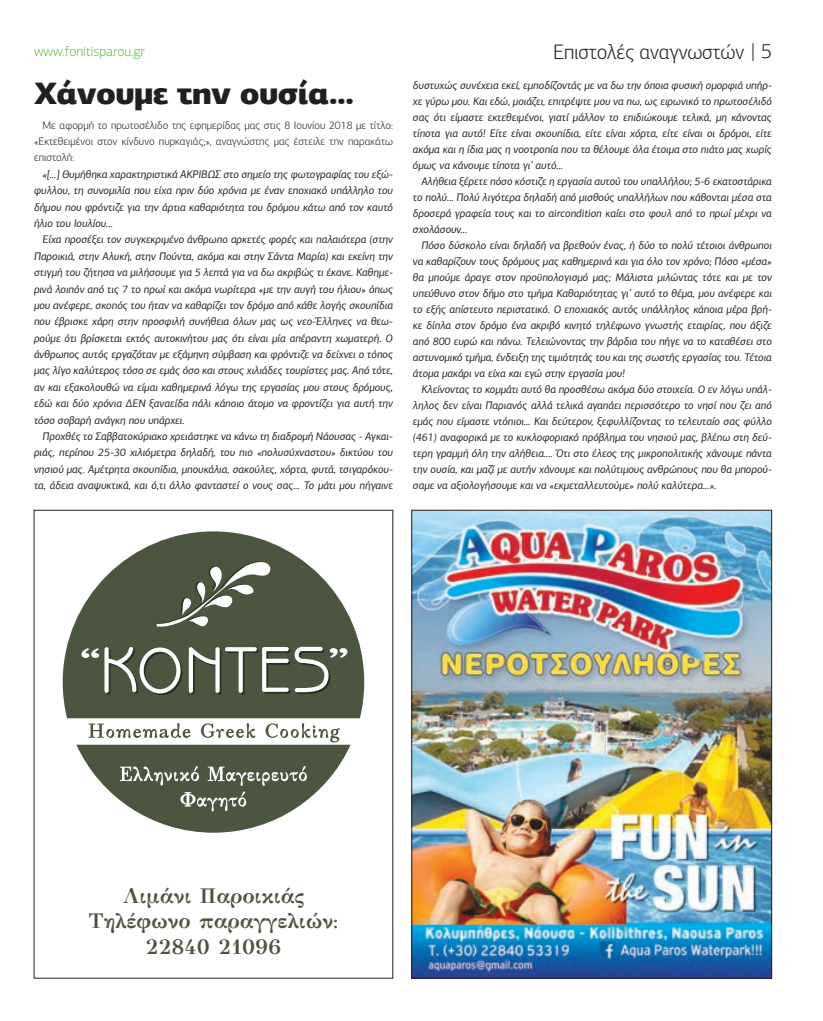
<style>
.page{position:relative;width:823px;height:1021px;background:#fff}
.page>*{position:absolute;margin:0;border:0;box-sizing:border-box;transform-origin:0 0}
.t1{font:900 31px "PF Agora Sans Pro";letter-spacing:-.02em;color:#231f20;scale:1.04 1}
.t2{font:700 21.1px/25.3px "GFS Didot";color:#4c553e;text-align:center}
.t3{font:300 21px "PF Agora Sans Pro";letter-spacing:-.01em;color:#231f20}
.t4{font:300 14px "PF Agora Sans Pro";letter-spacing:-.01em;color:#65bc47}
.t5{font:italic 11px/16px "PF Agora Sans Pro";color:#231f20;text-align:justify}
.t6{font:300 11px/16.4px "PF Agora Sans Pro";color:#231f20;text-align:justify}
</style>
<div class="page">
<svg style="left:62px;top:531px;width:303px;height:302px;fill:#4c553e"></svg>
<img style="left:413px;top:512px;width:356px;height:464px">
<p class="t4" style="left:34px;top:43px;width:112px">www.fonitisparou.gr</p>
<h3 class="t3" style="left:552px;top:39px;width:220px">Επιστολές αναγνωστών | 5</h3>
<h1 class="t1" style="left:34px;top:72px;width:309px">Χάνουμε την ουσία…</h1>
<p class="t6" style="left:34px;top:117px;width:360px;text-indent:9px">Με αφορμή το πρωτοσέλιδο της εφημερίδας μας στις 8 Ιουνίου 2018 με τίτλο: «Εκτεθειμένοι στον κίνδυνο πυρκαγιάς;», αναγνώστης μας έστειλε την παρακάτω επιστολή:</p>
<p class="t5" style="left:34px;top:166px;width:360px;line-height:16.4px;text-indent:9px">«[…] Θυμήθηκα χαρακτηριστικά ΑΚΡΙΒΩΣ στο σημείο της φωτογραφίας του εξώ&shy;φυλλου, τη συνομιλία που είχα πριν δύο χρόνια με έναν εποχιακό υπάλληλο του δήμου που φρόντιζε για την άρτια καθαριότητα του δρόμου κάτω από τον καυτό ήλιο του Ιουλίου...</p>
<p class="t5" style="left:34px;top:231px;width:360px;line-height:16.4px;text-indent:9px">Είχα προσέξει τον συγκεκριμένο άνθρωπο αρκετές φορές και παλαιότερα (στην Παροικιά, στην Αλυκή, στην Πούντα, ακόμα και στην Σάντα Μαρία) και εκείνη την στιγμή του ζήτησα να μιλήσουμε για 5 λεπτά για να δω ακριβώς τι έκανε. Καθημε&shy;ρινά λοιπόν από τις 7 το πρωί και ακόμα νωρίτερα «με την αυγή του ήλιου» όπως μου ανέφερε, σκοπός του ήταν να καθαρίζει τον δρόμο από κάθε λογής σκουπίδια που έβρισκε χάρη στην προσφιλή συνήθεια όλων μας ως νεο-Έλληνες να θεω&shy;ρούμε ότι βρίσκεται εκτός αυτοκινήτου μας ότι είναι μία απέραντη χωματερή. Ο άνθρωπος αυτός εργαζόταν με εξάμηνη σύμβαση και φρόντιζε να δείχνει ο τόπος μας λίγο καλύτερος τόσο σε εμάς όσο και στους χιλιάδες τουρίστες μας. Από τότε, αν και εξακολουθώ να είμαι καθημερινά λόγω της εργασίας μου στους δρόμους, εδώ και δύο χρόνια ΔΕΝ ξαναείδα πάλι κάποιο άτομο να φροντίζει για αυτή την τόσο σοβαρή ανάγκη που υπάρχει.</p>
<p class="t5" style="left:34px;top:428px;width:360px;line-height:16.4px;text-indent:9px">Προχθές το Σαββατοκύριακο χρειάστηκε να κάνω τη διαδρομή Νάουσας - Αγκαι&shy;ριάς, περίπου 25-30 χιλιόμετρα δηλαδή, του πιο «πολυσύχναστου» δικτύου του νησιού μας. Αμέτρητα σκουπίδια, μπουκάλια, σακούλες, χόρτα, φυτά, τσιγαρόκου&shy;τα, άδεια αναψυκτικά, και ό,τι άλλο φανταστεί ο νους σας... Το μάτι μου πήγαινε</p>
<p class="t5" style="left:412px;top:77px;width:360px">δυστυχώς συνέχεια εκεί, εμποδίζοντάς με να δω την όποια φυσική ομορφιά υπήρ&shy;χε γύρω μου. Και εδώ, μοιάζει, επιτρέψτε μου να πω, ως ειρωνικό το πρωτοσέλιδό σας ότι είμαστε εκτεθειμένοι, γιατί μάλλον το επιδιώκουμε τελικά, μη κάνοντας τίποτα για αυτό! Είτε είναι σκουπίδια, είτε είναι χόρτα, είτε είναι οι δρόμοι, είτε ακόμα και η ίδια μας η νοοτροπία που τα θέλουμε όλα έτοιμα στο πιάτο μας χωρίς όμως να κάνουμε τίποτα γι’ αυτό...</p>
<p class="t5" style="left:412px;top:173px;width:360px;text-indent:9px">Αλήθεια ξέρετε πόσο κόστιζε η εργασία αυτού του υπαλλήλου; 5-6 εκατοστάρικα το πολύ... Πολύ λιγότερα δηλαδή από μισθούς υπαλλήλων που κάθονται μέσα στα δροσερά γραφεία τους και το aircondition καίει στο φουλ από το πρωί μέχρι να σχολάσουν...</p>
<p class="t5" style="left:412px;top:237px;width:360px;text-indent:9px">Πόσο δύσκολο είναι δηλαδή να βρεθούν ένας, ή δύο το πολύ τέτοιοι άνθρωποι να καθαρίζουν τους δρόμους μας καθημερινά και για όλο τον χρόνο; Πόσο «μέσα» θα μπούμε άραγε στον προϋπολογισμό μας; Μάλιστα μιλώντας τότε και με τον υπεύθυνο στον δήμο στο τμήμα Καθαριότητας γι’ αυτό το θέμα, μου ανέφερε και το εξής απίστευτο περιστατικό. Ο εποχιακός αυτός υπάλληλος κάποια μέρα βρή&shy;κε δίπλα στον δρόμο ένα ακριβό κινητό τηλέφωνο γνωστής εταιρίας, που άξιζε από 800 ευρώ και πάνω. Τελειώνοντας την βάρδια του πήγε να το καταθέσει στο αστυνομικό τμήμα, ένδειξη της τιμιότητάς του και της σωστής εργασίας του. Τέτοια άτομα μακάρι να είχα και εγώ στην εργασία μου!</p>
<p class="t5" style="left:412px;top:381px;width:360px;text-indent:9px">Κλείνοντας το κομμάτι αυτό θα προσθέσω ακόμα δύο στοιχεία. Ο εν λόγω υπάλ&shy;ληλος δεν είναι Παριανός αλλά τελικά αγαπάει περισσότερο το νησί που ζει από εμάς που είμαστε ντόπιοι... Και δεύτερον, ξεφυλλίζοντας το τελευταίο σας φύλλο (461) αναφορικά με το κυκλοφοριακό πρόβλημα του νησιού μας, βλέπω στη δεύ&shy;τερη γραμμή όλη την αλήθεια.... Ότι στο έλεος της μικροπολιτικής χάνουμε πάντα την ουσία, και μαζί με αυτήν χάνουμε και πολύτιμους ανθρώπους που θα μπορού&shy;σαμε να αξιολογήσουμε και να «εκμεταλλευτούμε» πολύ καλύτερα...».</p>
<h2 class="t2" style="left:88px;top:881px;width:251px">Λιμάνι Παροικιάς<br>Τηλέφωνο παραγγελιών:<br>22840 21096</h2>
</div>
